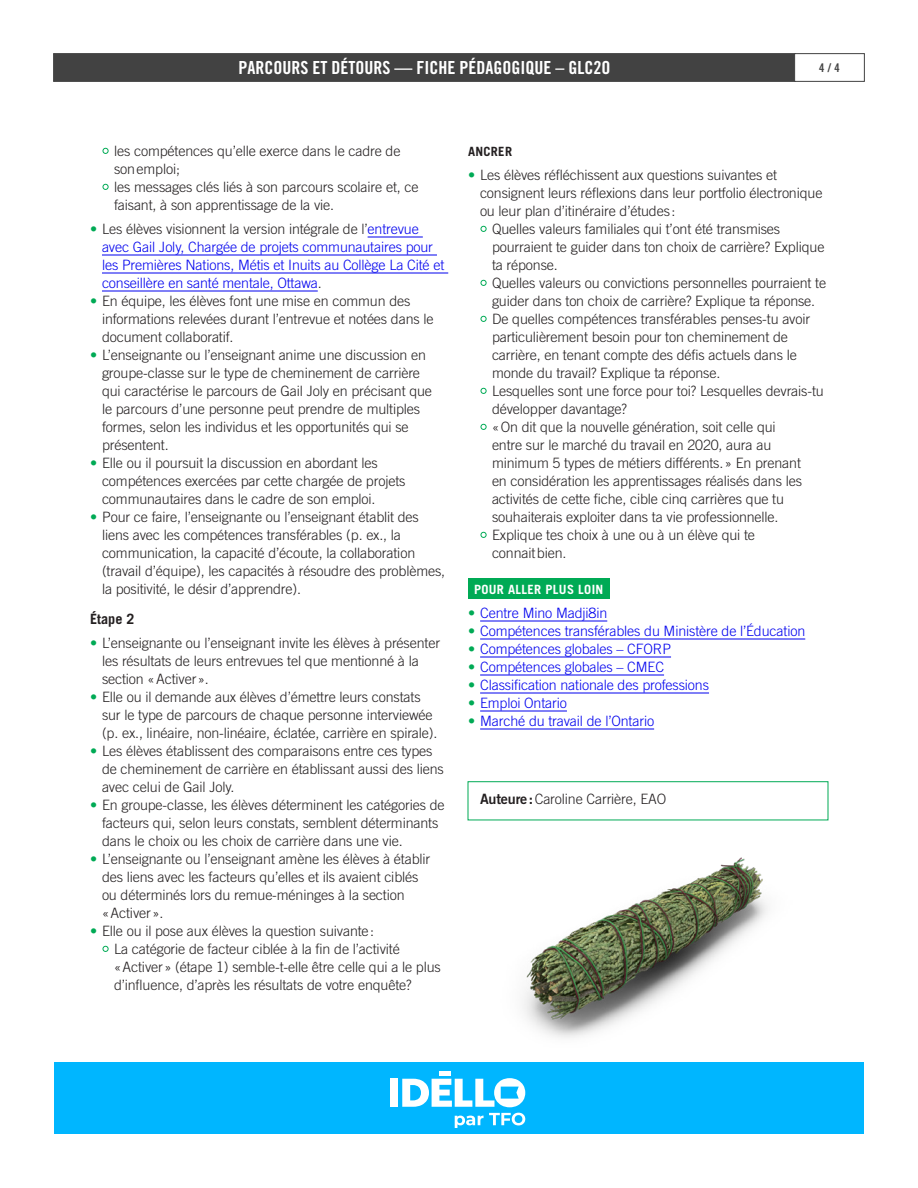
<style>
.page{position:relative;width:918px;height:1188px;background:#fff}
.page>*{position:absolute;margin:0;border:0;box-sizing:border-box;transform-origin:0 0}
.t1{font:18px "Trade Gothic LT Std Bd Cn 20";color:#fff}
.auteur{font:300 14.25px/18px "Trade Gothic LT Std";letter-spacing:-.01em;color:#231f20}
.t2{font:300 14.25px/18px "Trade Gothic LT Std";letter-spacing:-.01em;color:#00e}
.Soustitre_4{font:700 14.25px "Trade Gothic LT Std";color:#231f20}
.Soustitre_1{font:700 12.75px "Trade Gothic LT Std";letter-spacing:.025em;color:#fff}
.Soustitre_3{font:700 12.75px "Trade Gothic LT Std";letter-spacing:.025em;color:#231f20}
.t3{font:12px "Trade Gothic LT Std Bd Cn 20";color:#424242}
.s1{font-family:"Trade Gothic LT Std Cn 18";font-weight:400;color:#0a5}
.s2{color:#231f20}
.s3{font-family:"Trade Gothic LT Std Bd 2";font-weight:400}
</style>
<div class="page">
<div style="left:54px;top:1062px;width:810px;height:72px;background:#00b6ff"></div>
<svg style="left:53px;top:53px;width:812px;height:29px;background:#515151"></svg>
<div style="left:390px;top:1079px;width:8px;height:28px;background:#fff"></div>
<svg style="left:402px;top:1078px;width:123px;height:29px"></svg>
<div style="left:439px;top:1071px;width:12px;height:5px;background:#fff"></div>
<svg style="left:455px;top:1113px;width:70px;height:14px"></svg>
<hr style="left:368px;top:237px;width:55px;height:1px;background:#00e">
<hr style="left:102px;top:255px;width:335px;height:1px;background:#00e">
<hr style="left:102px;top:273px;width:346px;height:1px;background:#00e">
<hr style="left:102px;top:291px;width:216px;height:1px;background:#00e">
<div style="left:468px;top:579px;width:141px;height:20px;background:#0a5"></div>
<hr style="left:480px;top:621px;width:127px;height:1px;background:#00e">
<hr style="left:480px;top:639px;width:325px;height:1px;background:#00e">
<hr style="left:480px;top:657px;width:191px;height:1px;background:#00e">
<hr style="left:480px;top:675px;width:184px;height:1px;background:#00e">
<hr style="left:480px;top:693px;width:229px;height:1px;background:#00e">
<hr style="left:480px;top:711px;width:87px;height:1px;background:#00e">
<hr style="left:480px;top:729px;width:174px;height:1px;background:#00e">
<div style="left:468px;top:781px;width:360px;height:39px;border:1px solid #0a5"></div>
<img style="left:523px;top:857px;width:245px;height:181px">
<p class="t1" style="left:239px;top:57px;width:373px">PARCOURS ET DÉTOURS — FICHE PÉDAGOGIQUE – GLC2O</p>
<p class="t3" style="left:819px;top:60px;width:22px">4 / 4</p>
<p class="auteur" style="left:114px;top:142px;width:288px;text-indent:-12px"><span class="s1">•</span> les compétences qu’elle exerce dans le cadre de sonemploi;</p>
<p class="auteur" style="left:114px;top:178px;width:306px;text-indent:-12px"><span class="s1">•</span> les messages clés liés à son parcours scolaire et, ce faisant, à son apprentissage de la vie.</p>
<p class="t2" style="left:102px;top:220px;width:344px;text-indent:-12px"><span class="s1">•</span> <span class="s2">Les élèves visionnent la version intégrale de l’</span>entrevue avec Gail Joly, Chargée de projets communautaires pour les Premières Nations, Métis et Inuits au Collège La Cité et conseillère en santé mentale, Ottawa<span class="s2">.</span></p>
<p class="auteur" style="left:102px;top:292px;width:333px;text-indent:-12px"><span class="s1">•</span> En équipe, les élèves font une mise en commun des informations relevées durant l’entrevue et notées dans le document collaboratif.</p>
<p class="auteur" style="left:102px;top:346px;width:332px;text-indent:-12px"><span class="s1">•</span> L’enseignante ou l’enseignant anime une discussion en groupe-classe sur le type de cheminement de carrière qui caractérise le parcours de Gail Joly en précisant que le parcours d’une personne peut prendre de multiples formes, selon les individus et les opportunités qui se présentent.</p>
<p class="auteur" style="left:102px;top:454px;width:305px;text-indent:-12px"><span class="s1">•</span> Elle ou il poursuit la discussion en abordant les compétences exercées par cette chargée de projets communautaires dans le cadre de son emploi.</p>
<p class="auteur" style="left:102px;top:508px;width:345px;text-indent:-12px"><span class="s1">•</span> Pour ce faire, l’enseignante ou l’enseignant établit des liens avec les compétences transférables (p. ex., la communication, la capacité d’écoute, la collaboration (travail d’équipe), les capacités à résoudre des problèmes, la positivité, le désir d’apprendre).</p>
<h2 class="Soustitre_4" style="left:90px;top:610px;width:46px">Étape 2</h2>
<p class="auteur" style="left:102px;top:634px;width:340px;text-indent:-12px"><span class="s1">•</span> L’enseignante ou l’enseignant invite les élèves à présenter les résultats de leurs entrevues tel que mentionné à la section «Activer».</p>
<p class="auteur" style="left:102px;top:688px;width:337px;text-indent:-12px"><span class="s1">•</span> Elle ou il demande aux élèves d’émettre leurs constats sur le type de parcours de chaque personne interviewée (p. ex., linéaire, non-linéaire, éclatée, carrière en spirale).</p>
<p class="auteur" style="left:102px;top:742px;width:343px;text-indent:-12px"><span class="s1">•</span> Les élèves établissent des comparaisons entre ces types de cheminement de carrière en établissant aussi des liens avec celui de Gail Joly.</p>
<p class="auteur" style="left:102px;top:796px;width:344px;text-indent:-12px"><span class="s1">•</span> En groupe-classe, les élèves déterminent les catégories de facteurs qui, selon leurs constats, semblent déterminants dans le choix ou les choix de carrière dans une vie.</p>
<p class="auteur" style="left:102px;top:850px;width:330px;text-indent:-12px"><span class="s1">•</span> L’enseignante ou l’enseignant amène les élèves à établir des liens avec les facteurs qu’elles et ils avaient ciblés ou déterminés lors du remue-méninges à la section «Activer».</p>
<p class="auteur" style="left:90px;top:922px;width:286px"><span class="s1">•</span> Elle ou il pose aux élèves la question suivante:</p>
<p class="auteur" style="left:114px;top:940px;width:328px;text-indent:-12px"><span class="s1">•</span> La catégorie de facteur ciblée à la fin de l’activité «Activer» (étape 1) semble-t-elle être celle qui a le plus d’influence, d’après les résultats de votre enquête?</p>
<h2 class="Soustitre_3" style="left:468px;top:144px;width:46px">ANCRER</h2>
<p class="auteur" style="left:480px;top:166px;width:344px;text-indent:-12px"><span class="s1">•</span> Les élèves réfléchissent aux questions suivantes et consignent leurs réflexions dans leur portfolio électronique ou leur plan d’itinéraire d’études:</p>
<p class="auteur" style="left:492px;top:220px;width:334px;text-indent:-12px"><span class="s1">•</span> Quelles valeurs familiales qui t’ont été transmises pourraient te guider dans ton choix de carrière? Explique ta réponse.</p>
<p class="auteur" style="left:480px;top:274px;width:348px;text-align:center"><span class="s1">•</span> Quelles valeurs ou convictions personnelles pourraient te guider dans ton choix de carrière? Explique ta réponse.</p>
<p class="auteur" style="left:492px;top:310px;width:320px;text-indent:-12px"><span class="s1">•</span> De quelles compétences transférables penses-tu avoir particulièrement besoin pour ton cheminement de carrière, en tenant compte des défis actuels dans le monde du travail? Explique ta réponse.</p>
<p class="auteur" style="left:492px;top:382px;width:333px;text-indent:-12px"><span class="s1">•</span> Lesquelles sont une force pour toi? Lesquelles devrais-tu développer davantage?</p>
<p class="auteur" style="left:492px;top:418px;width:312px;text-indent:-12px"><span class="s1">•</span> «On dit que la nouvelle génération, soit celle qui entre sur le marché du travail en 2020, aura au minimum 5 types de métiers différents.» En prenant en considération les apprentissages réalisés dans les activités de cette fiche, cible cinq carrières que tu souhaiterais exploiter dans ta vie professionnelle.</p>
<p class="auteur" style="left:492px;top:526px;width:265px;text-indent:-12px"><span class="s1">•</span> Explique tes choix à une ou à un élève qui te connaitbien.</p>
<h2 class="Soustitre_1" style="left:474px;top:582px;width:131px">POUR ALLER PLUS LOIN</h2>
<p class="t2" style="left:468px;top:604px;width:141px"><span class="s1">•</span> Centre Mino Madji8in</p>
<p class="t2" style="left:468px;top:622px;width:339px"><span class="s1">•</span> Compétences transférables du Ministère de l’Éducation</p>
<p class="t2" style="left:468px;top:640px;width:205px"><span class="s1">•</span> Compétences globales – CFORP</p>
<p class="t2" style="left:468px;top:658px;width:198px"><span class="s1">•</span> Compétences globales – CMEC</p>
<p class="t2" style="left:468px;top:676px;width:243px"><span class="s1">•</span> Classification nationale des professions</p>
<p class="t2" style="left:468px;top:694px;width:100px"><span class="s1">•</span> Emploi Ontario</p>
<p class="t2" style="left:468px;top:712px;width:188px"><span class="s1">•</span> Marché du travail de l’Ontario</p>
<p class="auteur" style="left:480px;top:790px;width:188px"><span class="s3">Auteure:</span>Caroline Carrière, EAO</p>
</div>
